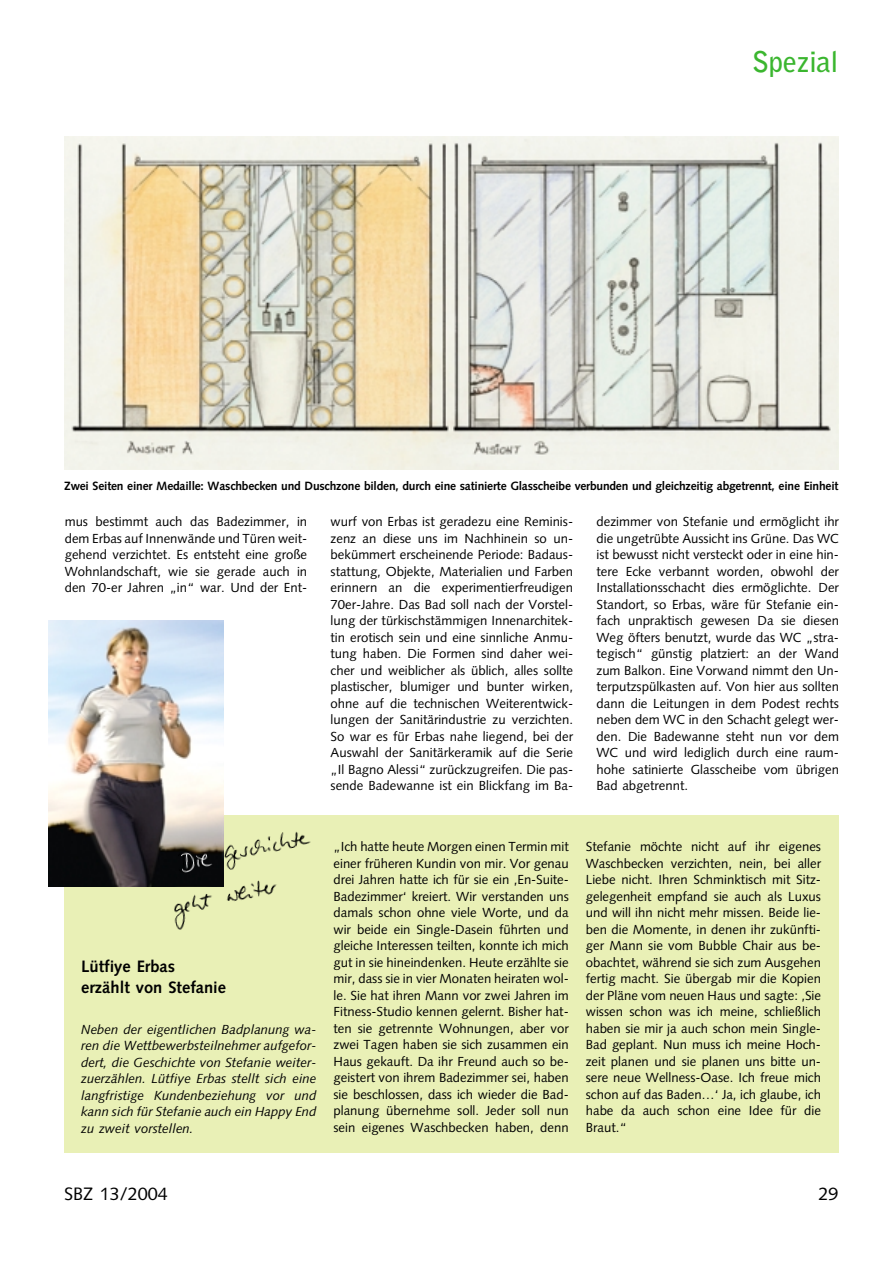
<style>
.page{position:relative;width:893px;height:1263px;background:#fff}
.page>*{position:absolute;margin:0;border:0;box-sizing:border-box;transform-origin:0 0}
.t1{font:700 28.5px "Bell Gothic";letter-spacing:-.01em;color:#3bb62f}
.t2{font:18px "Syntax";color:#000}
.t3{font:700 16.5px/21px "Syntax";color:#000}
.t4{font:13.2px/16.5px "Syntax";color:#000;text-align:justify}
.t5{font:italic 13.2px/16.5px "Syntax";color:#000;text-align:justify}
.t6{font:700 12px "Syntax";letter-spacing:-.015em;color:#000}
</style>
<div class="page">
<div style="left:64px;top:815px;width:774px;height:338px;background:#e9f0b6"></div>
<img style="left:48px;top:620px;width:176px;height:266px">
<img style="left:171px;top:814px;width:140px;height:65px">
<img style="left:174px;top:827px;width:49px;height:52px">
<img style="left:171px;top:879px;width:106px;height:51px">
<img style="left:64px;top:136px;width:774px;height:333px">
<h1 class="t1" style="left:751px;top:51px;width:88px">Spezial</h1>
<p class="t6" style="left:64px;top:481px;width:775px">Zwei Seiten einer Medaille: Waschbecken und Duschzone bilden, durch eine satinierte Glasscheibe verbunden und gleichzeitig abgetrennt, eine Einheit</p>
<p class="t4" style="left:65px;top:515px;width:244px">mus bestimmt auch das Badezimmer, in dem Erbas auf Innenwände und Türen weit&shy;gehend verzichtet. Es entsteht eine große Wohnlandschaft, wie sie gerade auch in den 70-er Jahren „in“ war. Und der Ent-</p>
<p class="t4" style="left:330px;top:515px;width:244px">wurf von Erbas ist geradezu eine Reminis&shy;zenz an diese uns im Nachhinein so un&shy;bekümmert erscheinende Periode: Badaus&shy;stattung, Objekte, Materialien und Farben erinnern an die experimentierfreudigen 70er-Jahre. Das Bad soll nach der Vorstel&shy;lung der türkischstämmigen Innenarchitek&shy;tin erotisch sein und eine sinnliche Anmu&shy;tung haben. Die Formen sind daher wei&shy;cher und weiblicher als üblich, alles sollte plastischer, blumiger und bunter wirken, ohne auf die technischen Weiterentwick&shy;lungen der Sanitärindustrie zu verzichten.<br>So war es für Erbas nahe liegend, bei der Auswahl der Sanitärkeramik auf die Serie „Il Bagno Alessi“ zurückzugreifen. Die pas&shy;sende Badewanne ist ein Blickfang im Ba-</p>
<p class="t4" style="left:596px;top:515px;width:244px">dezimmer von Stefanie und ermöglicht ihr die ungetrübte Aussicht ins Grüne. Das WC ist bewusst nicht versteckt oder in eine hin&shy;tere Ecke verbannt worden, obwohl der Installationsschacht dies ermöglichte. Der Standort, so Erbas, wäre für Stefanie ein&shy;fach unpraktisch gewesen Da sie diesen Weg öfters benutzt, wurde das WC „stra&shy;tegisch“ günstig platziert: an der Wand zum Balkon. Eine Vorwand nimmt den Un&shy;terputzspülkasten auf. Von hier aus sollten dann die Leitungen in dem Podest rechts neben dem WC in den Schacht gelegt wer&shy;den. Die Badewanne steht nun vor dem WC und wird lediglich durch eine raum&shy;hohe satinierte Glasscheibe vom übrigen Bad abgetrennt.</p>
<p class="t3" style="left:81px;top:957px;width:146px">Lütfiye Erbas erzählt von Stefanie</p>
<p class="t5" style="left:81px;top:1022px;width:237px">Neben der eigentlichen Badplanung wa&shy;ren die Wettbewerbsteilnehmer aufgefor&shy;dert, die Geschichte von Stefanie weiter&shy;zuerzählen. Lütfiye Erbas stellt sich eine langfristige Kundenbeziehung vor und kann sich für Stefanie auch ein Happy End zu zweit vorstellen.</p>
<p class="t4" style="left:333px;top:840px;width:237px">„Ich hatte heute Morgen einen Termin mit einer früheren Kundin von mir. Vor genau drei Jahren hatte ich für sie ein ,En-Suite-Badezimmer‘ kreiert. Wir verstanden uns damals schon ohne viele Worte, und da wir beide ein Single-Dasein führten und gleiche Interessen teilten, konnte ich mich gut in sie hineindenken. Heute erzählte sie mir, dass sie in vier Monaten heiraten wol&shy;le. Sie hat ihren Mann vor zwei Jahren im Fitness-Studio kennen gelernt. Bisher hat&shy;ten sie getrennte Wohnungen, aber vor zwei Tagen haben sie sich zusammen ein Haus gekauft. Da ihr Freund auch so be&shy;geistert von ihrem Badezimmer sei, haben sie beschlossen, dass ich wieder die Bad&shy;planung übernehme soll. Jeder soll nun sein eigenes Waschbecken haben, denn</p>
<p class="t4" style="left:585px;top:840px;width:237px">Stefanie möchte nicht auf ihr eigenes Waschbecken verzichten, nein, bei aller Liebe nicht. Ihren Schminktisch mit Sitz&shy;gelegenheit empfand sie auch als Luxus und will ihn nicht mehr missen. Beide lie&shy;ben die Momente, in denen ihr zukünfti&shy;ger Mann sie vom Bubble Chair aus be&shy;obachtet, während sie sich zum Ausgehen fertig macht. Sie übergab mir die Kopien der Pläne vom neuen Haus und sagte: ,Sie wissen schon was ich meine, schließlich haben sie mir ja auch schon mein Single-Bad geplant. Nun muss ich meine Hoch&shy;zeit planen und sie planen uns bitte un&shy;sere neue Wellness-Oase. Ich freue mich schon auf das Baden…‘ Ja, ich glaube, ich habe da auch schon eine Idee für die Braut.“</p>
<h2 class="t2" style="left:64px;top:1186px;width:105px">SBZ 13/2004</h2>
<h2 class="t2" style="left:818px;top:1186px;width:22px">29</h2>
</div>
